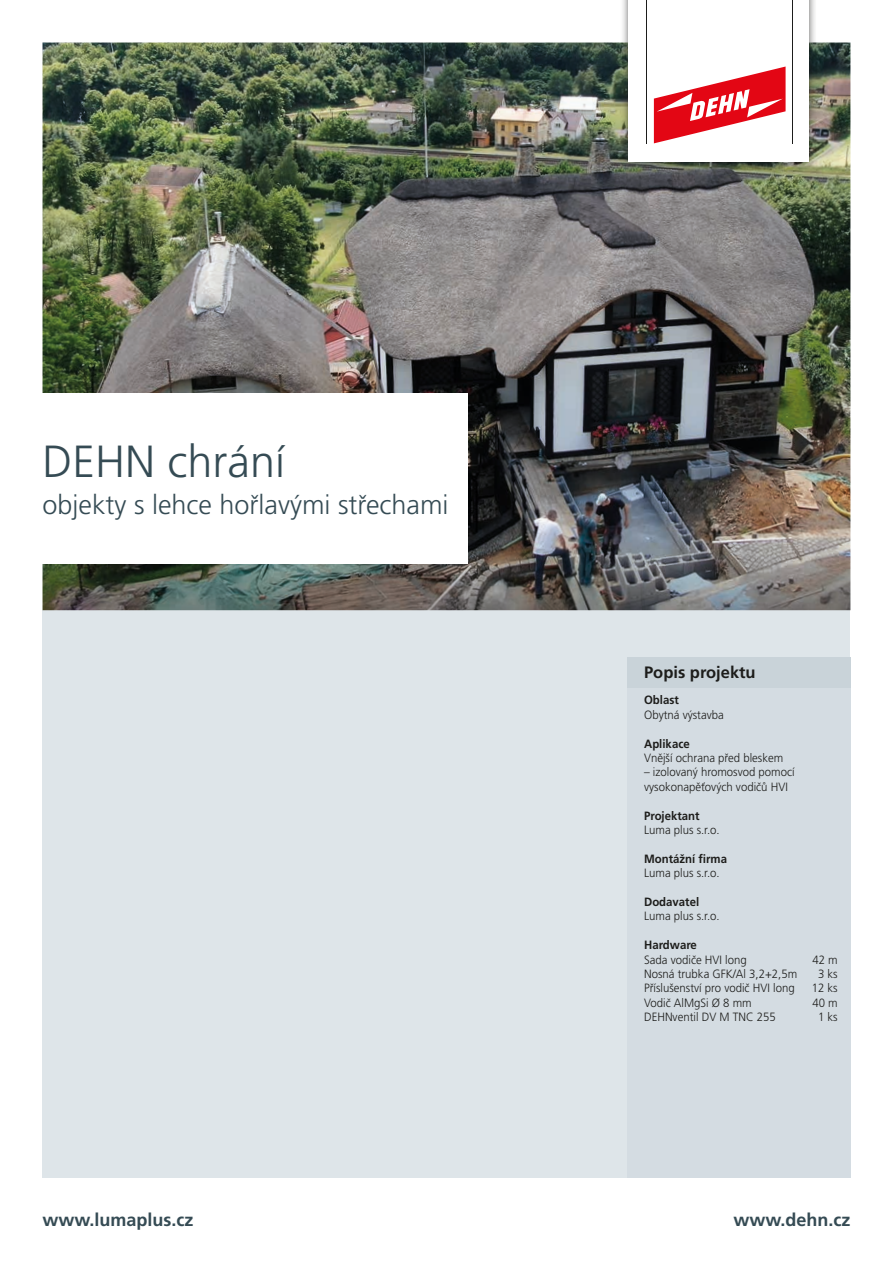
<style>
.page{position:relative;width:893px;height:1263px;background:#fff}
.page>*{position:absolute;margin:0;border:0;box-sizing:border-box;transform-origin:0 0}
.t1{font:300 45px "Frutiger CE";color:#354b54}
.t2{font:300 27px "Frutiger CE";color:#354b54}
.t3{font:700 18px "Frutiger CE";color:#354b54}
.t4{font:700 16.5px "Frutiger CE";color:#1d1d1b}
.t5{font:300 12px/14.4px "Frutiger CE";color:#1d1d1b;scale:.95 1}
.t6{font:700 12px "Frutiger CE";color:#1d1d1b;scale:.95 1}
</style>
<div class="page">
<div style="left:43px;top:610px;width:807px;height:568px;background:#dee5e9"></div>
<img style="left:43px;top:43px;width:807px;height:567px">
<div style="left:620px;top:0;width:197px;height:170px;background:#1d1d1b;opacity:.65"></div>
<div style="left:628px;top:0;width:181px;height:162px;background:#fff"></div>
<svg style="left:654px;top:67px;width:132px;height:76px"></svg>
<hr style="left:646px;top:0;width:1px;height:143px;background:#1d1d1b">
<hr style="left:792px;top:0;width:1px;height:143px;background:#1d1d1b">
<div style="left:627px;top:657px;width:223px;height:521px;background:#d4dce2"></div>
<div style="left:627px;top:657px;width:223px;height:30px;background:#c9d3d9"></div>
<div style="left:38px;top:393px;width:430px;height:170px;background:#fff"></div>
<h1 class="t1" style="left:43px;top:435px;width:244px">DEHN chrání</h1>
<h2 class="t2" style="left:43px;top:489px;width:407px">objekty s lehce hořlavými střechami</h2>
<h3 class="t3" style="left:43px;top:1209px;width:153px">www.lumaplus.cz</h3>
<h3 class="t4" style="left:644px;top:662px;width:113px">Popis projektu</h3>
<p class="t6" style="left:644px;top:693px;width:38px">Oblast</p>
<p class="t5" style="left:644px;top:707px;width:85px">Obytná výstavba</p>
<p class="t6" style="left:644px;top:736px;width:50px">Aplikace</p>
<p class="t5" style="left:644px;top:751px;width:148px">Vnější ochrana před bleskem</p>
<p class="t5" style="left:644px;top:765px;width:160px">– izolovaný hromosvod pomocí vysokonapěťových vodičů HVI</p>
<p class="t6" style="left:644px;top:808px;width:60px">Projektant</p>
<p class="t5" style="left:644px;top:823px;width:81px">Luma plus s.r.o.</p>
<p class="t6" style="left:644px;top:851px;width:89px">Montážní firma</p>
<p class="t5" style="left:644px;top:866px;width:81px">Luma plus s.r.o.</p>
<p class="t6" style="left:644px;top:894px;width:60px">Dodavatel</p>
<p class="t5" style="left:644px;top:909px;width:81px">Luma plus s.r.o.</p>
<p class="t6" style="left:644px;top:938px;width:57px">Hardware</p>
<p class="t5" style="left:644px;top:952px;width:110px">Sada vodiče HVI long</p>
<p class="t5" style="left:812px;top:952px;width:28px">42 m</p>
<p class="t5" style="left:644px;top:967px;width:163px">Nosná trubka GFK/Al 3,2+2,5m</p>
<p class="t5" style="left:818px;top:967px;width:22px">3 ks</p>
<p class="t5" style="left:644px;top:981px;width:160px">Příslušenství pro vodič HVI long</p>
<p class="t5" style="left:812px;top:981px;width:29px">12 ks</p>
<p class="t5" style="left:644px;top:995px;width:115px">Vodič AlMgSi Ø 8 mm</p>
<p class="t5" style="left:812px;top:995px;width:28px">40 m</p>
<p class="t5" style="left:644px;top:1010px;width:140px">DEHNventil DV M TNC 255</p>
<p class="t5" style="left:818px;top:1010px;width:22px">1 ks</p>
<h3 class="t3" style="left:733px;top:1209px;width:119px">www.dehn.cz</h3>
</div>
